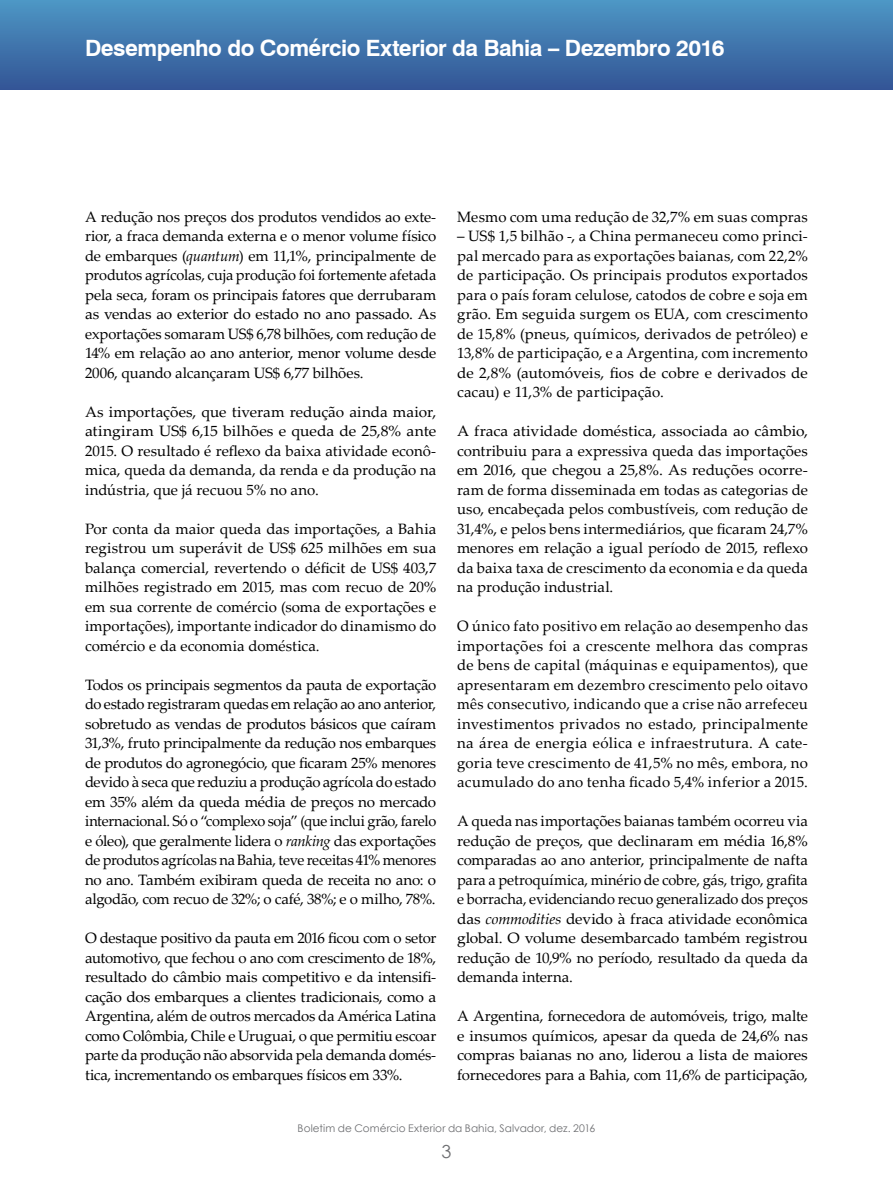
<style>
.page{position:relative;width:893px;height:1191px;background:#fff}
.page>*{position:absolute;margin:0;border:0;box-sizing:border-box;transform-origin:0 0}
.t1{font:700 22.5px "Swiss 721 BT";letter-spacing:-.02em;color:#fff}
.t2{font:18px "Century Gothic";color:#6d6e71}
.t3{font:15px/19.5px "Palatino Linotype";letter-spacing:-.005em;color:#000;text-align:justify}
.t4{font:15px/19.5px "Palatino Linotype";letter-spacing:-.005em;color:#000;text-align:justify;scale:1.04 1}
.t5{font:13.5px "Swiss 721 BT";letter-spacing:.015em;color:#fff}
.t6{font:10.5px "Century Gothic";letter-spacing:.01em;color:#6d6e71}
.s1{font-style:italic}
</style>
<div class="page">
<div style="left:0;top:0;width:893px;height:90px;background:linear-gradient(to bottom,#4d97c5,#335596)"></div>
<h1 class="t1" style="left:85px;top:34px;width:641px">Desempenho do Comércio Exterior da Bahia – Dezembro 2016</h1>
<p class="t5" style="left:225px;top:40px;width:445px">DESEMPENHO DO COMÉRCIO EXTERIOR BAIANO – DEZEMBRO 2016</p>
<p class="t3" style="left:85px;top:206px;width:353px">A redução nos preços dos produtos vendidos ao exte&shy;rior, a fraca demanda externa e o menor volume físico de embarques (<span class="s1">quantum</span>) em 11,1%, principalmente de produtos agrícolas, cuja produção foi fortemente afetada pela seca, foram os principais fatores que derrubaram as vendas ao exterior do estado no ano passado. As exportações somaram US$ 6,78 bilhões, com redução de 14% em relação ao ano anterior, menor volume desde 2006, quando alcançaram US$ 6,77 bilhões.</p>
<p class="t3" style="left:85px;top:401px;width:353px">As importações, que tiveram redução ainda maior, atingiram US$ 6,15 bilhões e queda de 25,8% ante 2015. O resultado é reflexo da baixa atividade econô&shy;mica, queda da demanda, da renda e da produção na indústria, que já recuou 5% no ano.</p>
<p class="t3" style="left:85px;top:518px;width:353px">Por conta da maior queda das importações, a Bahia registrou um superávit de US$ 625 milhões em sua balança comercial, revertendo o déficit de US$ 403,7 milhões registrado em 2015, mas com recuo de 20% em sua corrente de comércio (soma de exportações e importações), importante indicador do dinamismo do comércio e da economia doméstica.</p>
<p class="t3" style="left:85px;top:674px;width:353px">Todos os principais segmentos da pauta de exportação do estado registraram quedas em relação ao ano anterior, sobretudo as vendas de produtos básicos que caíram 31,3%, fruto principalmente da redução nos embarques de produtos do agronegócio, que ficaram 25% menores devido à seca que reduziu a produção agrícola do estado em 35% além da queda média de preços no mercado internacional. Só o “complexo soja” (que inclui grão, farelo e óleo), que geralmente lidera o <span class="s1">ranking</span> das exportações de produtos agrícolas na Bahia, teve receitas 41% menores no ano. Também exibiram queda de receita no ano: o algodão, com recuo de 32%; o café, 38%; e o milho, 78%.</p>
<p class="t3" style="left:85px;top:928px;width:353px">O destaque positivo da pauta em 2016 ficou com o setor automotivo, que fechou o ano com crescimento de 18%, resultado do câmbio mais competitivo e da intensifi&shy;cação dos embarques a clientes tradicionais, como a Argentina, além de outros mercados da América Latina como Colômbia, Chile e Uruguai, o que permitiu escoar parte da produção não absorvida pela demanda domés&shy;tica, incrementando os embarques físicos em 33%.</p>
<p class="t3" style="left:457px;top:206px;width:352px">Mesmo com uma redução de 32,7% em suas compras</p>
<p class="t3" style="left:457px;top:226px;width:352px">– US$ 1,5 bilhão -, a China permaneceu como princi&shy;pal mercado para as exportações baianas, com 22,2% de participação. Os principais produtos exportados para o país foram celulose, catodos de cobre e soja em grão. Em seguida surgem os EUA, com crescimento de 15,8% (pneus, químicos, derivados de petróleo) e 13,8% de participação, e a Argentina, com incremento de 2,8% (automóveis, fios de cobre e derivados de cacau) e 11,3% de participação.</p>
<p class="t4" style="left:457px;top:421px;width:339px">A fraca atividade doméstica, associada ao câmbio, contribuiu para a expressiva queda das importações em 2016, que chegou a 25,8%. As reduções ocorre&shy;ram de forma disseminada em todas as categorias de uso, encabeçada pelos combustíveis, com redução de 31,4%, e pelos bens intermediários, que ficaram 24,7% menores em relação a igual período de 2015, reflexo da baixa taxa de crescimento da economia e da queda na produção industrial.</p>
<p class="t3" style="left:457px;top:616px;width:352px">O único fato positivo em relação ao desempenho das importações foi a crescente melhora das compras de bens de capital (máquinas e equipamentos), que apresentaram em dezembro crescimento pelo oitavo mês consecutivo, indicando que a crise não arrefeceu investimentos privados no estado, principalmente na área de energia eólica e infraestrutura. A cate&shy;goria teve crescimento de 41,5% no mês, embora, no acumulado do ano tenha ficado 5,4% inferior a 2015.</p>
<p class="t3" style="left:457px;top:811px;width:352px">A queda nas importações baianas também ocorreu via redução de preços, que declinaram em média 16,8% comparadas ao ano anterior, principalmente de nafta para a petroquímica, minério de cobre, gás, trigo, grafita e borracha, evidenciando recuo generalizado dos preços das <span class="s1">commodities</span> devido à fraca atividade econômica global. O volume desembarcado também registrou redução de 10,9% no período, resultado da queda da demanda interna.</p>
<p class="t3" style="left:457px;top:1006px;width:352px">A Argentina, fornecedora de automóveis, trigo, malte e insumos químicos, apesar da queda de 24,6% nas compras baianas no ano, liderou a lista de maiores fornecedores para a Bahia, com 11,6% de participação,</p>
<p class="t6" style="left:298px;top:1121px;width:299px">Boletim de Comércio Exterior da Bahia, Salvador, dez. 2016</p>
<p class="t2" style="left:441px;top:1138px;width:11px">3</p>
</div>
